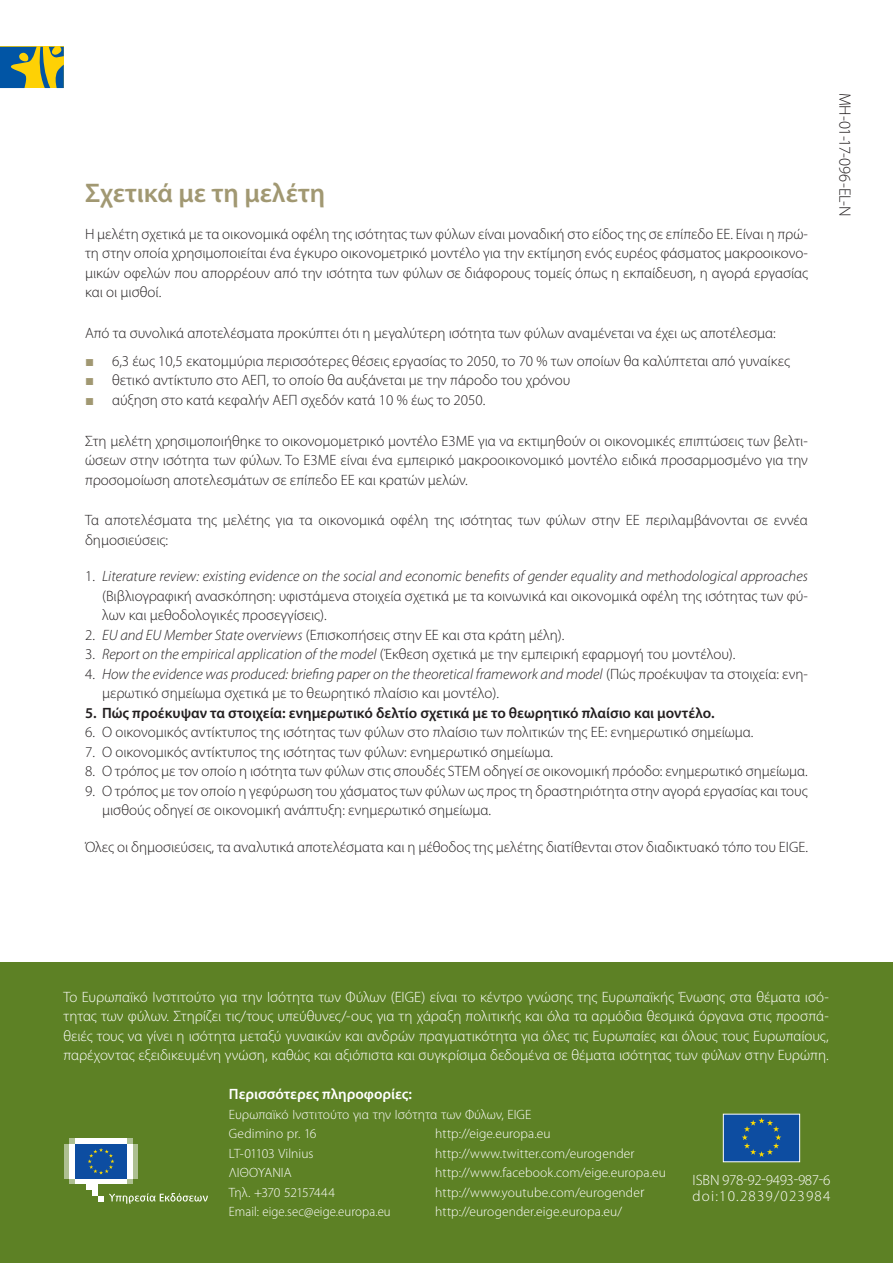
<style>
.page{position:relative;width:893px;height:1263px;background:#fff}
.page>*{position:absolute;margin:0;border:0;box-sizing:border-box;transform-origin:0 0}
.Title_1_1{font:600 27px "Myriad Pro";color:#a19872}
.Fließtext{font:300 16.5px "Myriad Pro";letter-spacing:-.01em;color:#231f20}
.Body_Text{font:300 15px/19.5px "Myriad Pro";color:#231f20;text-align:justify}
.Fließtext-2{font:300 15px/19.5px "Myriad Pro";color:#fff;text-align:justify}
.t1{font:600 15px "Myriad Pro";color:#231f20}
.testo{font:300 15px/16.2px "Myriad Pro";letter-spacing:.04em;color:#fff}
.stupid_1{font:600 15px "Myriad Pro";color:#fff}
.stupid_4{font:300 13.5px "Myriad Pro";letter-spacing:.01em;color:#fff}
.stupid_2{font:300 13.5px "Myriad Pro";letter-spacing:.005em;color:#fff}
.stupid_3{font:300 13.5px "Myriad Pro";color:#fff}
.stupid_3-2{font:300 13.5px "Myriad Pro";color:#fff;scale:.95 1}
.stupid_3-3{font:300 13.5px "Myriad Pro";letter-spacing:-.02em;color:#fff}
.s1{font-family:"Arial";font-weight:400;color:#a19872}
.s2{font-style:italic}
.s3{font-size:15px}
</style>
<div class="page">
<svg style="left:0;top:47px;width:64px;height:41px;background:#768e5a"></svg>
<div style="left:0;top:963px;width:893px;height:300px;background:#5d8125"></div>
<div style="left:69px;top:1178px;width:64px;height:6px;background:#adbf91"></div>
<div style="left:69px;top:1138px;width:64px;height:6px;background:#adbf91"></div>
<div style="left:75px;top:1138px;width:52px;height:6px;background:#fff"></div>
<div style="left:75px;top:1178px;width:52px;height:6px;background:#fff"></div>
<div style="left:127px;top:1144px;width:6px;height:34px;background:#fff"></div>
<div style="left:133px;top:1144px;width:5px;height:34px;background:#adbf91"></div>
<div style="left:69px;top:1144px;width:6px;height:34px;background:#fff"></div>
<div style="left:64px;top:1144px;width:5px;height:34px;background:#adbf91"></div>
<div style="left:87px;top:1178px;width:11px;height:12px;background:#fff"></div>
<div style="left:92px;top:1178px;width:6px;height:18px;background:#fff"></div>
<div style="left:75px;top:1144px;width:52px;height:34px;background:#0d4da1"></div>
<svg style="left:88px;top:1148px;width:26px;height:26px"></svg>
<svg style="left:98px;top:1193px;width:110px;height:11px"></svg>
<div style="left:723px;top:1114px;width:77px;height:48px;background:#0d4da1"></div>
<svg style="left:742px;top:1118px;width:39px;height:39px"></svg>
<div style="left:723px;top:1114px;width:77px;height:48px;border:1px solid #fff"></div>
<p class="Title_1_1" style="left:85px;top:178px;width:242px">Σχετικά με τη μελέτη</p>
<p class="Body_Text" style="left:85px;top:224px;width:724px">Η μελέτη σχετικά με τα οικονομικά οφέλη της ισότητας των φύλων είναι μοναδική στο είδος της σε επίπεδο ΕΕ. Είναι η πρώ&shy;τη στην οποία χρησιμοποιείται ένα έγκυρο οικονομετρικό μοντέλο για την εκτίμηση ενός ευρέος φάσματος μακροοικονο&shy;μικών οφελών που απορρέουν από την ισότητα των φύλων σε διάφορους τομείς όπως η εκπαίδευση, η αγορά εργασίας και οι μισθοί.</p>
<p class="Body_Text" style="left:85px;top:323px;width:692px">Από τα συνολικά αποτελέσματα προκύπτει ότι η μεγαλύτερη ισότητα των φύλων αναμένεται να έχει ως αποτέλεσμα:</p>
<p class="Body_Text" style="left:85px;top:351px;width:706px"><span class="s1">■</span> 6,3 έως 10,5 εκατομμύρια περισσότερες θέσεις εργασίας το 2050, το 70 % των οποίων θα καλύπτεται από γυναίκες</p>
<p class="Body_Text" style="left:85px;top:371px;width:487px"><span class="s1">■</span> θετικό αντίκτυπο στο ΑΕΠ, το οποίο θα αυξάνεται με την πάροδο του χρόνου</p>
<p class="Body_Text" style="left:85px;top:390px;width:402px"><span class="s1">■</span> αύξηση στο κατά κεφαλήν ΑΕΠ σχεδόν κατά 10 % έως το 2050.</p>
<p class="Body_Text" style="left:85px;top:431px;width:724px">Στη μελέτη χρησιμοποιήθηκε το οικονομομετρικό μοντέλο E3ME για να εκτιμηθούν οι οικονομικές επιπτώσεις των βελτι&shy;ώσεων στην ισότητα των φύλων. Το E3ME είναι ένα εμπειρικό μακροοικονομικό μοντέλο ειδικά προσαρμοσμένο για την προσομοίωση αποτελεσμάτων σε επίπεδο ΕΕ και κρατών μελών.</p>
<p class="Body_Text" style="left:85px;top:511px;width:724px">Τα αποτελέσματα της μελέτης για τα οικονομικά οφέλη της ισότητας των φύλων στην ΕΕ περιλαμβάνονται σε εννέα δημοσιεύσεις:</p>
<p class="Body_Text" style="left:102px;top:567px;width:707px;text-indent:-17px">1. <span class="s2">Literature review: existing evidence on the social and economic benefits of gender equality and methodological approaches </span>(Βιβλιογραφική ανασκόπηση: υφιστάμενα στοιχεία σχετικά με τα κοινωνικά και οικονομικά οφέλη της ισότητας των φύ&shy;λων και μεθοδολογικές προσεγγίσεις).</p>
<p class="Body_Text" style="left:85px;top:625px;width:481px">2. <span class="s2">EU and EU Member State overviews</span> (Επισκοπήσεις στην ΕΕ και στα κράτη μέλη).</p>
<p class="Body_Text" style="left:85px;top:645px;width:652px">3. <span class="s2">Report on the empirical application of the model</span> (Έκθεση σχετικά με την εμπειρική εφαρμογή του μοντέλου).</p>
<p class="Body_Text" style="left:102px;top:664px;width:707px;text-indent:-17px">4. <span class="s2">How the evidence was produced: briefing paper on the theoretical framework and model</span> (Πώς προέκυψαν τα στοιχεία: ενη&shy;μερωτικό σημείωμα σχετικά με το θεωρητικό πλαίσιο και μοντέλο).</p>
<p class="t1" style="left:85px;top:705px;width:631px">5. Πώς προέκυψαν τα στοιχεία: ενημερωτικό δελτίο σχετικά με το θεωρητικό πλαίσιο και μοντέλο.</p>
<p class="Body_Text" style="left:85px;top:723px;width:670px">6. Ο οικονομικός αντίκτυπος της ισότητας των φύλων στο πλαίσιο των πολιτικών της ΕΕ: ενημερωτικό σημείωμα.</p>
<p class="Body_Text" style="left:85px;top:742px;width:470px">7. Ο οικονομικός αντίκτυπος της ισότητας των φύλων: ενημερωτικό σημείωμα.</p>
<p class="Body_Text" style="left:85px;top:762px;width:724px">8. Ο τρόπος με τον οποίο η ισότητα των φύλων στις σπουδές STEM οδηγεί σε οικονομική πρόοδο: ενημερωτικό σημείωμα.</p>
<p class="Body_Text" style="left:102px;top:781px;width:707px;text-indent:-17px">9. Ο τρόπος με τον οποίο η γεφύρωση του χάσματος των φύλων ως προς τη δραστηριότητα στην αγορά εργασίας και τους μισθούς οδηγεί σε οικονομική ανάπτυξη: ενημερωτικό σημείωμα.</p>
<p class="Body_Text" style="left:85px;top:837px;width:724px">Όλες οι δημοσιεύσεις, τα αναλυτικά αποτελέσματα και η μέθοδος της μελέτης διατίθενται στον διαδικτυακό τόπο του EIGE.</p>
<p class="Fließtext" style="left:854px;top:93px;width:125px;rotate:90deg">MH-01-17-096-EL-N</p>
<p class="Fließtext-2" style="left:63px;top:987px;width:767px">Το Ευρωπαϊκό Ινστιτούτο για την Ισότητα των Φύλων (EIGE) είναι το κέντρο γνώσης της Ευρωπαϊκής Ένωσης στα θέματα ισό&shy;τητας των φύλων. Στηρίζει τις/τους υπεύθυνες/-ους για τη χάραξη πολιτικής και όλα τα αρμόδια θεσμικά όργανα στις προσπά&shy;θειές τους να γίνει η ισότητα μεταξύ γυναικών και ανδρών πραγματικότητα για όλες τις Ευρωπαίες και όλους τους Ευρωπαίους, παρέχοντας εξειδικευμένη γνώση, καθώς και αξιόπιστα και συγκρίσιμα δεδομένα σε θέματα ισότητας των φύλων στην Ευρώπη.</p>
<p class="stupid_1" style="left:229px;top:1086px;width:184px">Περισσότερες πληροφορίες:</p>
<p class="stupid_2" style="left:229px;top:1107px;width:304px">Ευρωπαϊκό Ινστιτούτο για την Ισότητα των Φύλων, EIGE</p>
<p class="stupid_3" style="left:229px;top:1126px;width:89px">Gedimino pr. 16</p>
<p class="stupid_3" style="left:229px;top:1146px;width:86px">LT-01103 Vilnius</p>
<p class="stupid_3" style="left:229px;top:1165px;width:64px">ΛΙΘΟΥΑΝΙΑ</p>
<p class="stupid_3-3" style="left:229px;top:1185px;width:107px">Τηλ. +370 52157444</p>
<p class="stupid_3-2" style="left:229px;top:1204px;width:172px">Email: eige.sec@eige.europa.eu</p>
<p class="stupid_4" style="left:435px;top:1126px;width:117px">http://eige.europa.eu</p>
<p class="stupid_4" style="left:435px;top:1146px;width:201px">http://www.twitter.com/eurogender</p>
<p class="stupid_4" style="left:435px;top:1165px;width:232px">http://www.facebook.com/eige.europa.eu</p>
<p class="stupid_4" style="left:435px;top:1185px;width:211px">http://www.youtube.com/eurogende<span class="s3">r</span></p>
<p class="stupid_4" style="left:435px;top:1204px;width:189px">http://eurogender.eige.europa.eu/</p>
<p class="testo" style="left:692px;top:1172px;width:140px">ISBN 978-92-9493-987-6 doi:10.2839/023984</p>
</div>
